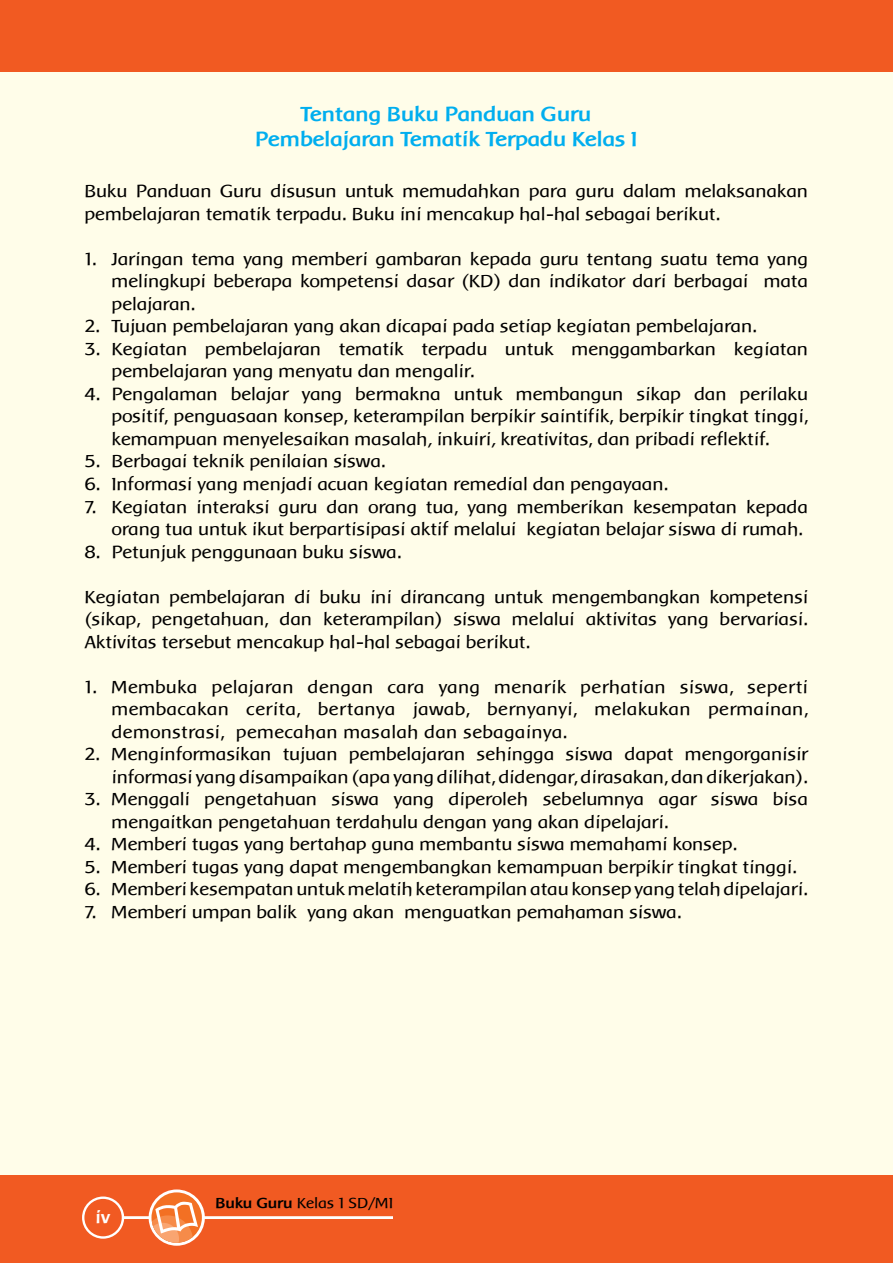
<style>
.page{position:relative;width:893px;height:1263px;background:#fff}
.page>*{position:absolute;margin:0;border:0;box-sizing:border-box;transform-origin:0 0}
.No_Spacing{font:700 21px "Baar Metanoia";color:#00aeef}
.t1{font:18px/22.5px "Baar Metanoia";color:#000;text-align:justify}
.t2{font:700 18px "Baar Metanoia";color:#fff}
.t3{font:15px "Baar Metanoia";color:#000}
.s1{font-style:italic}
.s2{font-weight:700}
</style>
<div class="page">
<div style="left:0;top:72px;width:892px;height:1103px;background:#fffde9"></div>
<div style="left:0;top:0;width:892px;height:72px;background:#f15a22"></div>
<div style="left:0;top:1174px;width:892px;height:88px;background:#f15a22"></div>
<svg style="left:82px;top:1189px;width:310px;height:56px"></svg>
<p class="No_Spacing" style="left:301px;top:103px;width:292px">Tentang Buku Panduan Guru</p>
<p class="No_Spacing" style="left:255px;top:128px;width:383px">Pembelajaran Tematik Terpadu Kelas I</p>
<p class="t1" style="left:85px;top:180px;width:724px">Buku Panduan Guru disusun untuk memudahkan para guru dalam melaksanakan pembelajaran tematik terpadu. Buku ini mencakup hal-hal sebagai berikut.</p>
<p class="t1" style="left:112px;top:248px;width:697px;text-indent:-27px">1. Jaringan tema yang memberi gambaran kepada guru tentang suatu tema yang melingkupi beberapa kompetensi dasar (KD) dan indikator dari berbagai mata pelajaran.</p>
<p class="t1" style="left:85px;top:315px;width:673px">2. Tujuan pembelajaran yang akan dicapai pada setiap kegiatan pembelajaran.</p>
<p class="t1" style="left:112px;top:338px;width:697px;text-indent:-27px">3. Kegiatan pembelajaran tematik terpadu untuk menggambarkan kegiatan pembelajaran yang menyatu dan mengalir.</p>
<p class="t1" style="left:112px;top:383px;width:697px;text-indent:-27px">4. Pengalaman belajar yang bermakna untuk membangun sikap dan perilaku positif, penguasaan konsep, keterampilan berpikir saintifik, berpikir tingkat tinggi, kemampuan menyelesaikan masalah<span class="s1">,</span> inkuiri<span class="s1">,</span> kreativitas, dan pribadi reflektif.</p>
<p class="t1" style="left:85px;top:450px;width:303px">5. Berbagai teknik penilaian siswa.</p>
<p class="t1" style="left:85px;top:473px;width:585px">6. Informasi yang menjadi acuan kegiatan remedial dan pengayaan.</p>
<p class="t1" style="left:85px;top:495px;width:724px;text-align:right">7. Kegiatan interaksi guru dan orang tua, yang memberikan kesempatan kepada orang tua untuk ikut berpartisipasi aktif melalui kegiatan belajar siswa di rumah.</p>
<p class="t1" style="left:85px;top:540px;width:318px">8. Petunjuk penggunaan buku siswa.</p>
<p class="t1" style="left:85px;top:585px;width:724px">Kegiatan pembelajaran di buku ini dirancang untuk mengembangkan kompetensi (sikap, pengetahuan, dan keterampilan) siswa melalui aktivitas yang bervariasi.<br>Aktivitas tersebut mencakup hal-hal sebagai berikut.</p>
<p class="t1" style="left:112px;top:675px;width:697px;text-indent:-27px">1. Membuka pelajaran dengan cara yang menarik perhatian siswa, seperti membacakan cerita, bertanya jawab, bernyanyi, melakukan permainan, demonstrasi, pemecahan masalah dan sebagainya.</p>
<p class="t1" style="left:85px;top:743px;width:724px;text-align:right">2. Menginformasikan tujuan pembelajaran sehingga siswa dapat mengorganisir informasi yang disampaikan (apa yang dilihat, didengar, dirasakan, dan dikerjakan).</p>
<p class="t1" style="left:112px;top:788px;width:697px;text-indent:-27px">3. Menggali pengetahuan siswa yang diperoleh sebelumnya agar siswa bisa mengaitkan pengetahuan terdahulu dengan yang akan dipelajari.</p>
<p class="t1" style="left:85px;top:833px;width:654px">4. Memberi tugas yang bertahap guna membantu siswa memahami konsep.</p>
<p class="t1" style="left:85px;top:855px;width:713px">5. Memberi tugas yang dapat mengembangkan kemampuan berpikir tingkat tinggi.</p>
<p class="t1" style="left:85px;top:878px;width:724px">6. Memberi kesempatan untuk melatih keterampilan atau konsep yang telah dipelajari.</p>
<p class="t1" style="left:85px;top:900px;width:598px">7. Memberi umpan balik yang akan menguatkan pemahaman siswa.</p>
<p class="t2" style="left:96px;top:1206px;width:16px">iv</p>
<p class="t3" style="left:216px;top:1194px;width:179px"><span class="s2">Buku Guru</span> Kelas 1 SD/MI</p>
</div>
